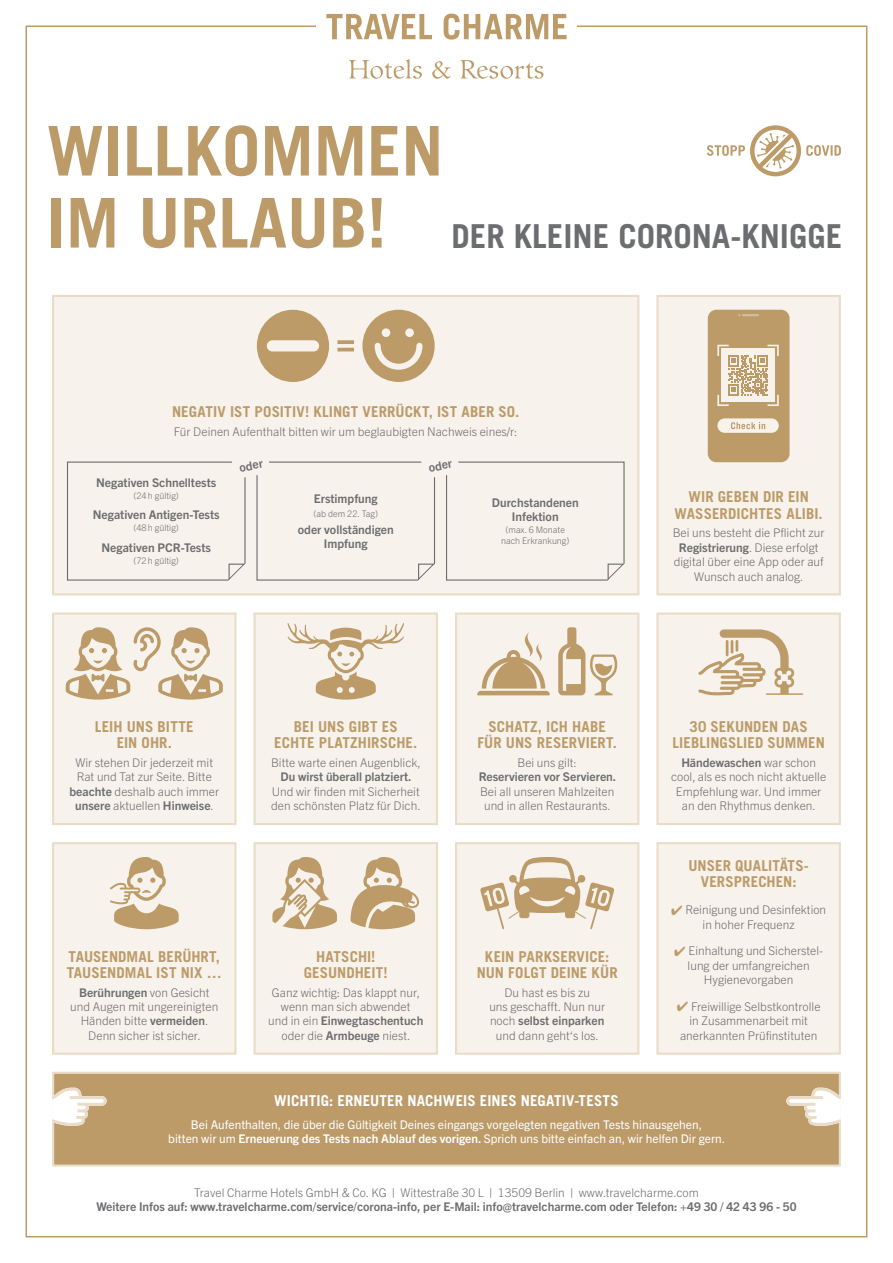
<style>
.page{position:relative;width:893px;height:1263px;background:#fff}
.page>*{position:absolute;margin:0;border:0;box-sizing:border-box;transform-origin:0 0}
.t1{font:700 68.7px "Trade Gothic LT";color:#bc9b69}
.t2{font:700 33px "Trade Gothic LT";color:#6c6d70}
.t3{font:700 15px/16.5px "Trade Gothic LT";letter-spacing:.005em;color:#bc9b69;text-align:center}
.t4{font:700 15px "Trade Gothic LT";letter-spacing:.01em;color:#fff}
.t5{font:300 12px/14.4px "Trade Gothic Next LT Pro";color:#6c6d70;text-align:center}
.t6{font:700 12px/14.4px "Trade Gothic Next LT Pro";color:#6c6d70;text-align:center}
.t7{font:12px/14.4px "Trade Gothic Next LT Pro";color:#fff;text-align:center}
.t8{font:300 9px/10.8px "Trade Gothic Next LT Pro";color:#6c6d70;text-align:center}
.s1{font-size:68.7px;color:#bc9b69}
.s2{font-weight:700}
.s3{color:#bc9b69}
</style>
<div class="page">
<div style="left:657px;top:843px;width:183px;height:211px;background:#f7f2eb"></div>
<div style="left:656px;top:842px;width:185px;height:213px;border:2px solid #e9ddc8"></div>
<div style="left:53px;top:296px;width:585px;height:298px;background:#f7f2eb"></div>
<div style="left:52px;top:295px;width:587px;height:300px;border:2px solid #e9ddc8"></div>
<svg style="left:257px;top:310px;width:72px;height:72px"></svg>
<div style="left:362px;top:310px;width:73px;height:72px;background:#bc9b69;border-radius:50%"></div>
<svg style="left:375px;top:328px;width:47px;height:42px"></svg>
<svg style="left:337px;top:340px;width:17px;height:4px"></svg>
<hr style="left:337px;top:348px;width:17px;height:3px;background:#bc9b69">
<div style="left:255px;top:613px;width:182px;height:211px;background:#f7f2eb"></div>
<div style="left:254px;top:612px;width:184px;height:213px;border:2px solid #e9ddc8"></div>
<div style="left:456px;top:843px;width:182px;height:211px;background:#f7f2eb"></div>
<div style="left:455px;top:842px;width:184px;height:213px;border:2px solid #e9ddc8"></div>
<div style="left:53px;top:613px;width:182px;height:211px;background:#f7f2eb"></div>
<div style="left:52px;top:612px;width:185px;height:213px;border:2px solid #e9ddc8"></div>
<div style="left:456px;top:613px;width:182px;height:211px;background:#f7f2eb"></div>
<div style="left:455px;top:612px;width:184px;height:213px;border:2px solid #e9ddc8"></div>
<svg style="left:558px;top:627px;width:59px;height:68px"></svg>
<svg style="left:477px;top:632px;width:73px;height:63px"></svg>
<div style="left:53px;top:843px;width:182px;height:211px;background:#f7f2eb"></div>
<div style="left:52px;top:842px;width:185px;height:213px;border:2px solid #e9ddc8"></div>
<div style="left:657px;top:613px;width:183px;height:211px;background:#f7f2eb"></div>
<div style="left:656px;top:612px;width:185px;height:213px;border:2px solid #e9ddc8"></div>
<div style="left:53px;top:1073px;width:787px;height:92px;background:#bc9b69"></div>
<div style="left:52px;top:1072px;width:789px;height:94px;border:2px solid #e9ddc8"></div>
<div style="left:255px;top:843px;width:182px;height:211px;background:#f7f2eb"></div>
<div style="left:254px;top:842px;width:184px;height:213px;border:2px solid #e9ddc8"></div>
<svg style="left:287px;top:623px;width:117px;height:77px"></svg>
<svg style="left:698px;top:629px;width:105px;height:66px"></svg>
<svg style="left:66px;top:627px;width:157px;height:73px"></svg>
<svg style="left:52px;top:1088px;width:55px;height:39px"></svg>
<svg style="left:786px;top:1088px;width:55px;height:39px"></svg>
<div style="left:657px;top:296px;width:183px;height:298px;background:#f7f2eb"></div>
<div style="left:656px;top:295px;width:185px;height:300px;border:2px solid #e9ddc8"></div>
<div style="left:708px;top:310px;width:81px;height:152px;background:#bc9b69;border-radius:9px"></div>
<svg style="left:738px;top:314px;width:21px;height:2px"></svg>
<svg style="left:717px;top:344px;width:62px;height:62px"></svg>
<div style="left:717px;top:418px;width:62px;height:15px;background:#f7f2eb;border-radius:7px"></div>
<svg style="left:731px;top:422px;width:34px;height:7px"></svg>
<div style="left:67px;top:461px;width:179px;height:120px;border:1px solid #6c6d70"></div>
<div style="left:256px;top:461px;width:179px;height:120px;border:1px solid #6c6d70"></div>
<div style="left:446px;top:461px;width:179px;height:120px;border:1px solid #6c6d70"></div>
<svg style="left:231px;top:461px;width:40px;height:18px"></svg>
<svg style="left:421px;top:461px;width:39px;height:18px"></svg>
<svg style="left:416px;top:561px;width:19px;height:20px"></svg>
<svg style="left:605px;top:561px;width:20px;height:20px"></svg>
<svg style="left:226px;top:561px;width:20px;height:20px"></svg>
<svg style="left:272px;top:857px;width:65px;height:72px"></svg>
<svg style="left:351px;top:857px;width:68px;height:72px"></svg>
<svg style="left:110px;top:857px;width:69px;height:72px"></svg>
<svg style="left:480px;top:857px;width:134px;height:73px"></svg>
<svg style="left:349px;top:59px;width:73px;height:20px"></svg>
<svg style="left:432px;top:61px;width:19px;height:18px"></svg>
<svg style="left:460px;top:60px;width:83px;height:19px"></svg>
<svg style="left:326px;top:14px;width:106px;height:25px"></svg>
<svg style="left:444px;top:14px;width:123px;height:26px"></svg>
<svg style="left:707px;top:125px;width:134px;height:51px"></svg>
<h1 class="t1" style="left:47px;top:109px;width:398px">WILLKOMMEN</h1>
<h2 class="t2" style="left:47px;top:215px;width:797px"><span class="s1">IM URLAUB!</span> DER KLEINE CORONA-KNIGGE</h2>
<p class="t3" style="left:172px;top:403px;width:349px">NEGATIV IST POSITIV! KLINGT VERRÜCKT, IST ABER SO.</p>
<p class="t5" style="left:174px;top:423px;width:345px">Für Deinen Aufenthalt bitten wir um beglaubigten Nachweis eines/r:</p>
<p class="t6" style="left:96px;top:474px;width:122px">Negativen Schnelltests</p>
<p class="t8" style="left:134px;top:490px;width:47px">(24h gültig)</p>
<p class="t6" style="left:93px;top:507px;width:128px">Negativen Antigen-Tests</p>
<p class="t8" style="left:134px;top:522px;width:47px">(48h gültig)</p>
<p class="t6" style="left:101px;top:539px;width:111px">Negativen PCR-Tests</p>
<p class="t8" style="left:134px;top:555px;width:47px">(72h gültig)</p>
<p class="t6" style="left:238px;top:459px;width:25px;rotate:-10deg">oder</p>
<p class="t6" style="left:427px;top:459px;width:25px;rotate:-10deg">oder</p>
<p class="t6" style="left:314px;top:490px;width:65px">Erstimpfung</p>
<p class="t8" style="left:314px;top:508px;width:66px">(ab dem 22. Tag)</p>
<p class="t6" style="left:298px;top:521px;width:97px">oder vollständigen<br>Impfung</p>
<p class="t6" style="left:492px;top:494px;width:88px">Durchstandenen<br>Infektion</p>
<p class="t8" style="left:501px;top:524px;width:70px">(max. 6 Monate nach Erkrankung)</p>
<p class="t3" style="left:675px;top:488px;width:150px">WIR GEBEN DIR EIN<br>WASSERDICHTES ALIBI.</p>
<p class="t5" style="left:673px;top:525px;width:153px">Bei uns besteht die Pflicht zur<br><span class="s2">Registrierung</span>. Diese erfolgt digital über eine App oder auf<br>Wunsch auch analog.</p>
<p class="t3" style="left:95px;top:718px;width:100px">LEIH UNS BITTE<br>EIN OHR.</p>
<p class="t5" style="left:69px;top:755px;width:151px">Wir stehen Dir jederzeit mit<br>Rat und Tat zur Seite. Bitte <span class="s2">beachte</span> deshalb auch immer <span class="s2">unsere</span> aktuellen <span class="s2">Hinweise</span>.</p>
<p class="t3" style="left:274px;top:718px;width:145px">BEI UNS GIBT ES<br>ECHTE PLATZHIRSCHE.</p>
<p class="t5" style="left:271px;top:755px;width:151px">Bitte warte einen Augenblick,</p>
<p class="t6" style="left:280px;top:769px;width:133px">Du wirst überall platziert.</p>
<p class="t5" style="left:271px;top:783px;width:151px;text-align:left">Und wir finden mit Sicherheit den schönsten Platz für Dich.</p>
<p class="t3" style="left:67px;top:948px;width:156px;text-align:left">TAUSENDMAL BERÜHRT,<br>TAUSENDMAL IST NIX …</p>
<p class="t5" style="left:70px;top:984px;width:149px"><span class="s2">Berührungen</span> von Gesicht und Augen mit ungereinigten<br>Händen bitte <span class="s2">vermeiden</span>.<br>Denn sicher ist sicher.</p>
<p class="t3" style="left:304px;top:948px;width:85px">HATSCHI!<br>GESUNDHEIT!</p>
<p class="t5" style="left:268px;top:984px;width:157px">Ganz wichtig: Das klappt nur, wenn man sich abwendet<br>und in ein <span class="s2">Einwegtaschentuch </span>oder die <span class="s2">Armbeuge</span> niest.</p>
<p class="t3" style="left:477px;top:718px;width:141px">SCHATZ, ICH HABE<br>FÜR UNS RESERVIERT.</p>
<p class="t5" style="left:517px;top:755px;width:61px">Bei uns gilt:</p>
<p class="t6" style="left:479px;top:769px;width:139px">Reservieren vor Servieren.</p>
<p class="t5" style="left:480px;top:783px;width:136px">Bei all unseren Mahlzeiten und in allen Restaurants.</p>
<p class="t3" style="left:477px;top:948px;width:142px">KEIN PARKSERVICE:<br>NUN FOLGT DEINE KÜR</p>
<p class="t5" style="left:489px;top:984px;width:117px">Du hast es bis zu<br>uns geschafft. Nun nur noch <span class="s2">selbst einparken </span>und dann geht‘s los.</p>
<p class="t3" style="left:672px;top:718px;width:154px">30 SEKUNDEN DAS<br>LIEBLINGSLIED SUMMEN</p>
<p class="t5" style="left:671px;top:755px;width:157px"><span class="s2">Händewaschen</span> war schon cool, als es noch nicht aktuelle<br>Empfehlung war. Und immer an den Rhythmus denken.</p>
<p class="t3" style="left:688px;top:857px;width:122px">UNSER QUALITÄTS-<br>VERSPRECHEN:</p>
<p class="t5" style="left:671px;top:902px;width:157px"><span class="s3">✔</span> Reinigung und Desinfektion in hoher Frequenz</p>
<p class="t5" style="left:674px;top:943px;width:150px"><span class="s3">✔</span> Einhaltung und Sicherstel&shy;lung der umfangreichen<br>Hygienevorgaben</p>
<p class="t5" style="left:677px;top:999px;width:145px"><span class="s3">✔</span> Freiwillige Selbstkontrolle in Zusammenarbeit mit anerkannten Prüfinstituten</p>
<p class="t4" style="left:274px;top:1091px;width:346px">WICHTIG: ERNEUTER NACHWEIS EINES NEGATIV-TESTS</p>
<p class="t7" style="left:168px;top:1116px;width:558px">Bei Aufenthalten, die über die Gültigkeit Deines eingangs vorgelegten negativen Tests hinausgehen,<br>bitten wir um <span class="s2">Erneuerung des Tests nach Ablauf des vorigen.</span> Sprich uns bitte einfach an, wir helfen Dir gern.</p>
<p class="t5" style="left:194px;top:1184px;width:506px">Travel Charme Hotels GmbH &amp; Co. KG | Wittestraße 30 L | 13509 Berlin | www.travelcharme.com</p>
<p class="t6" style="left:96px;top:1198px;width:702px">Weitere Infos auf: www.travelcharme.com/service/corona-info, per E-Mail: info@travelcharme.com oder Telefon: +49 30 / 42 43 96 - 50</p>
</div>
